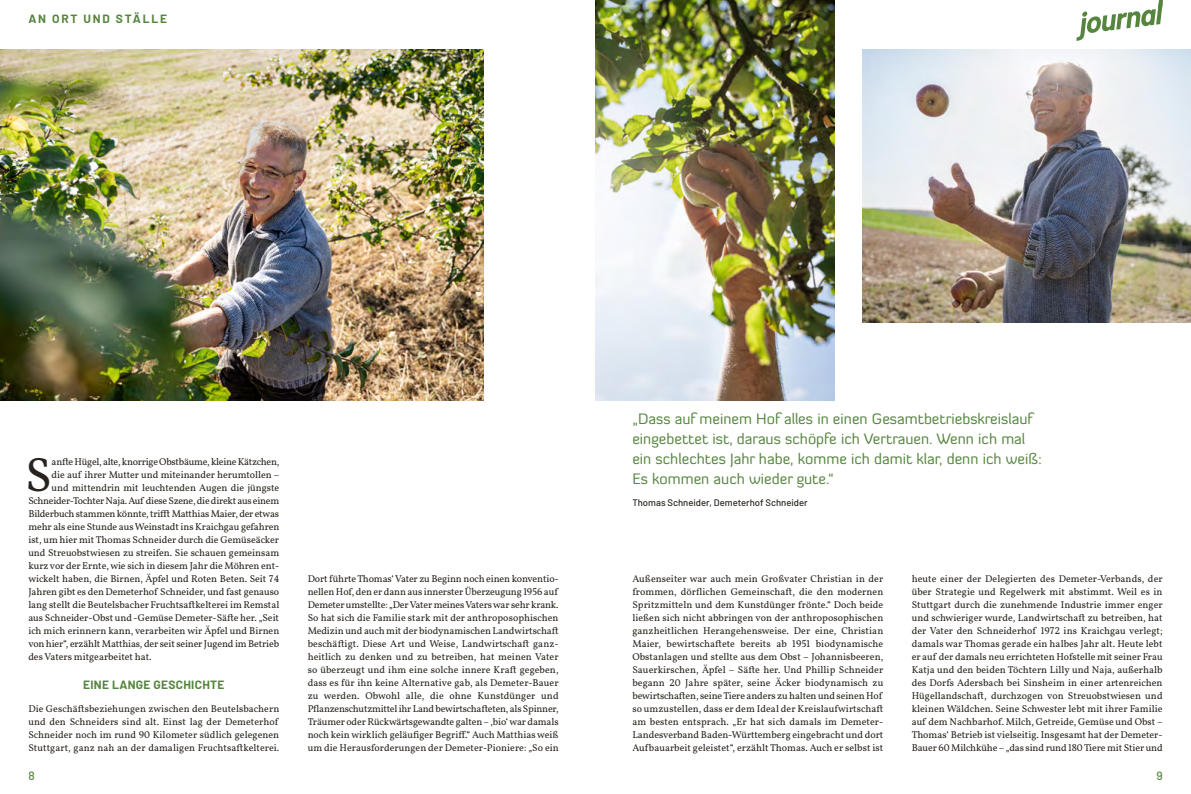
<style>
.page{position:relative;width:1191px;height:794px;background:#fff}
.page>*{position:absolute;margin:0;border:0;box-sizing:border-box;transform-origin:0 0}
.t1{font:48.3px "Demeter Vollkorn";color:#28231d}
.t2{font:15px/20px "Diavlo";color:#56853f}
.t3{font:700 12px "Barlow";letter-spacing:.025em;color:#56853f}
.t4{font:700 12px "Barlow";letter-spacing:.15em;color:#56853f}
.t5{font:500 12px "Barlow";color:#56853f}
.t6{font:10px/13px "Demeter Vollkorn";letter-spacing:-.005em;color:#28231d;text-align:justify}
.t7{font:10px "Demeter Vollkorn";letter-spacing:-.025em;color:#28231d}
.t8{font:500 9.5px "Barlow";color:#28231d}
</style>
<div class="page">
<img style="left:595px;top:0;width:239px;height:400px">
<img style="left:0;top:49px;width:484px;height:351px">
<img style="left:863px;top:49px;width:328px;height:273px">
<svg style="left:1076px;top:0;width:87px;height:41px"></svg>
<p class="t4" style="left:28px;top:11px;width:140px">AN ORT UND STÄLLE</p>
<p class="t1" style="left:25px;top:439px;width:28px">S</p>
<p class="t7" style="left:52px;top:454px;width:229px">anfte Hügel, alte, knorrige Obstbäume, kleine Kätzchen,</p>
<p class="t6" style="left:52px;top:468px;width:229px">die auf ihrer Mutter und miteinander herumtollen –</p>
<p class="t6" style="left:52px;top:481px;width:229px">und mittendrin mit leuchtenden Augen die jüngste</p>
<p class="t7" style="left:28px;top:493px;width:252px">Schneider-Tochter Naja. Auf diese Szene, die direkt aus einem</p>
<p class="t7" style="left:28px;top:506px;width:252px">Bilderbuch stammen könnte, trifft Matthias Maier, der etwas</p>
<p class="t6" style="left:28px;top:520px;width:252px">mehr als eine Stunde aus Weinstadt ins Kraichgau gefahren</p>
<p class="t6" style="left:28px;top:533px;width:252px">ist, um hier mit Thomas Schneider durch die Gemüseäcker</p>
<p class="t6" style="left:28px;top:546px;width:252px">und Streuobstwiesen zu streifen. Sie schauen gemeinsam</p>
<p class="t6" style="left:28px;top:559px;width:252px">kurz vor der Ernte, wie sich in diesem Jahr die Möhren ent-</p>
<p class="t6" style="left:28px;top:572px;width:252px">wickelt haben, die Birnen, Äpfel und Roten Beten. Seit 74</p>
<p class="t6" style="left:28px;top:585px;width:252px">Jahren gibt es den Demeterhof Schneider, und fast genauso</p>
<p class="t6" style="left:28px;top:598px;width:252px">lang stellt die Beutelsbacher Fruchtsaftkelterei im Remstal</p>
<p class="t6" style="left:28px;top:611px;width:252px">aus Schneider-Obst und -Gemüse Demeter-Säfte her. „Seit</p>
<p class="t6" style="left:28px;top:624px;width:252px">ich mich erinnern kann, verarbeiten wir Äpfel und Birnen</p>
<p class="t6" style="left:28px;top:637px;width:252px">von hier“, erzählt Matthias, der seit seiner Jugend im Betrieb</p>
<p class="t6" style="left:28px;top:650px;width:125px">des Vaters mitgearbeitet hat.</p>
<p class="t3" style="left:83px;top:677px;width:143px">EINE LANGE GESCHICHTE</p>
<p class="t6" style="left:28px;top:702px;width:252px">Die Geschäftsbeziehungen zwischen den Beutelsbachern und den Schneiders sind alt. Einst lag der Demeterhof Schneider noch im rund 90 Kilometer südlich gelegenen Stuttgart, ganz nah an der damaligen Fruchtsaftkelterei.</p>
<p class="t6" style="left:308px;top:572px;width:253px">Dort führte Thomas‘ Vater zu Beginn noch einen konventio&shy;nellen Hof, den er dann aus innerster Überzeugung 1956 auf Demeter umstellte: „Der Vater meines Vaters war sehr krank.<br>So hat sich die Familie stark mit der anthroposophischen Medizin und auch mit der biodynamischen Landwirtschaft beschäftigt. Diese Art und Weise, Landwirtschaft ganz&shy;heitlich zu denken und zu betreiben, hat meinen Vater so überzeugt und ihm eine solche innere Kraft gegeben, dass es für ihn keine Alternative gab, als Demeter-Bauer zu werden. Obwohl alle, die ohne Kunstdünger und Pflanzenschutzmittel ihr Land bewirtschafteten, als Spinner, Träumer oder Rückwärtsgewandte galten – ‚bio‘ war damals noch kein wirklich geläufiger Begriff.“ Auch Matthias weiß um die Herausforderungen der Demeter-Pioniere: „So ein</p>
<p class="t2" style="left:632px;top:409px;width:410px">„Dass auf meinem Hof alles in einen Gesamtbetriebskreislauf eingebettet ist, daraus schöpfe ich Vertrauen. Wenn ich mal ein schlechtes Jahr habe, komme ich damit klar, denn ich weiß:</p>
<p class="t2" style="left:632px;top:469px;width:203px">Es kommen auch wieder gute.“</p>
<p class="t8" style="left:632px;top:497px;width:177px">Thomas Schneider, Demeterhof Schneider</p>
<p class="t6" style="left:632px;top:572px;width:252px">Außenseiter war auch mein Großvater Christian in der frommen, dörflichen Gemeinschaft, die den modernen Spritzmitteln und dem Kunstdünger frönte.“ Doch beide ließen sich nicht abbringen von der anthroposophischen ganzheitlichen Herangehensweise. Der eine, Christian Maier, bewirtschaftete bereits ab 1951 biodynamische Obstanlagen und stellte aus dem Obst – Johannisbeeren, Sauerkirschen, Äpfel – Säfte her. Und Phillip Schneider begann 20 Jahre später, seine Äcker biodynamisch zu bewirtschaften, seine Tiere anders zu halten und seinen Hof so umzustellen, dass er dem Ideal der Kreislaufwirtschaft am besten entsprach. „Er hat sich damals im Demeter-Landesverband Baden-Württemberg eingebracht und dort Aufbauarbeit geleistet“, erzählt Thomas. Auch er selbst ist</p>
<p class="t6" style="left:911px;top:572px;width:253px">heute einer der Delegierten des Demeter-Verbands, der über Strategie und Regelwerk mit abstimmt. Weil es in Stuttgart durch die zunehmende Industrie immer enger und schwieriger wurde, Landwirtschaft zu betreiben, hat der Vater den Schneiderhof 1972 ins Kraichgau verlegt; damals war Thomas gerade ein halbes Jahr alt. Heute lebt er auf der damals neu errichteten Hofstelle mit seiner Frau Katja und den beiden Töchtern Lilly und Naja, außerhalb des Dorfs Adersbach bei Sinsheim in einer artenreichen Hügellandschaft, durchzogen von Streuobstwiesen und kleinen Wäldchen. Seine Schwester lebt mit ihrer Familie auf dem Nachbarhof. Milch, Getreide, Gemüse und Obst – Thomas‘ Betrieb ist vielseitig. Insgesamt hat der Demeter-Bauer 60 Milchkühe – „das sind rund 180 Tiere mit Stier und</p>
<p class="t5" style="left:28px;top:768px;width:8px">8</p>
<p class="t5" style="left:1156px;top:768px;width:8px">9</p>
</div>
